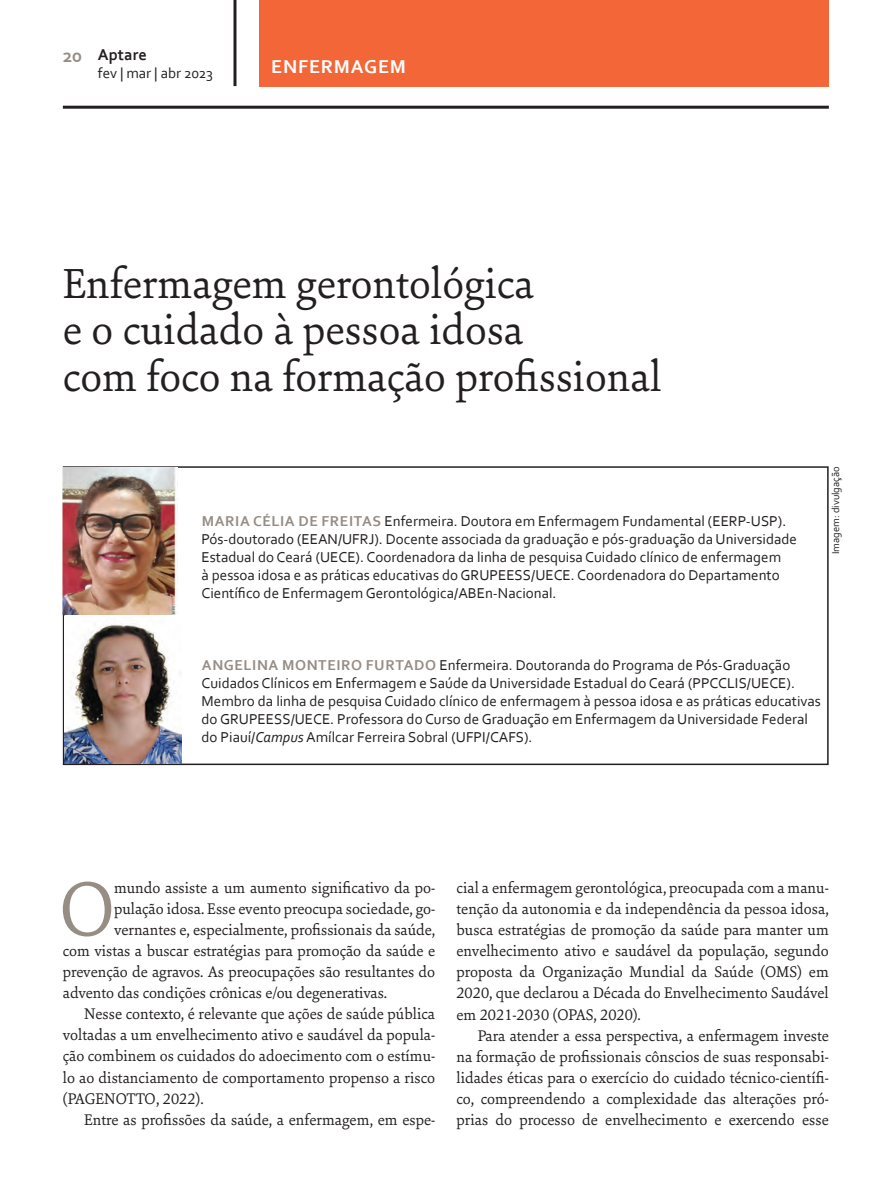
<style>
.page{position:relative;width:893px;height:1191px;background:#fff}
.page>*{position:absolute;margin:0;border:0;box-sizing:border-box;transform-origin:0 0}
.Primeiro_paragrafo{font:81.75px "Sina Nova";color:#968d85}
.titulo_materia{font:45px/46.5px "Sina Nova";color:#231f20}
.t1{font:700 19.5px "Corbel";letter-spacing:.04em;color:#fff}
.t2{font:700 19.5px "Corbel";color:#968d85}
.paragrafo_normal{font:16.5px/21px "Sina Nova";color:#231f20;text-align:justify}
.Primeiro_paragrafo-2{font:16.5px "Sina Nova";letter-spacing:-.005em;color:#231f20}
.t3{font:700 16.5px "Corbel";color:#231f20}
.creditos_autor_artig{font:15px/18px "Corbel";color:#231f20}
.legenda_imagens{font:10.5px "Corbel";color:#231f20}
.s1{font-weight:700;color:#968d85}
.s2{font-style:italic}
</style>
<div class="page">
<hr style="left:63px;top:106px;width:765px;height:3px;background:#231f20">
<hr style="left:233px;top:0;width:3px;height:86px;background:#231f20">
<div style="left:259px;top:0;width:569px;height:86px;background:#f26637"></div>
<div style="left:63px;top:466px;width:765px;height:299px;border:2px solid #231f20"></div>
<img style="left:64px;top:617px;width:117px;height:146px">
<img style="left:63px;top:467px;width:114px;height:147px">
<p class="t2" style="left:63px;top:44px;width:21px">20</p>
<p class="t3" style="left:98px;top:44px;width:50px">Aptare</p>
<p class="creditos_autor_artig" style="left:98px;top:64px;width:116px">fev | mar | abr 2023</p>
<p class="t1" style="left:271px;top:55px;width:136px">ENFERMAGEM</p>
<p class="titulo_materia" style="left:63px;top:258px;width:600px">Enfermagem gerontológica<br>e o cuidado à pessoa idosa<br>com foco na formação profissional</p>
<p class="creditos_autor_artig" style="left:201px;top:512px;width:596px"><span class="s1">MARIA CÉLIA DE FREITAS</span> Enfermeira. Doutora em Enfermagem Fundamental (EERP-USP).<br>Pós-doutorado (EEAN/UFRJ). Docente associada da graduação e pós-graduação da Universidade Estadual do Ceará (UECE). Coordenadora da linha de pesquisa Cuidado clínico de enfermagem<br>à pessoa idosa e as práticas educativas do GRUPEESS/UECE. Coordenadora do Departamento Científico de Enfermagem Gerontológica/ABEn-Nacional.</p>
<p class="legenda_imagens" style="left:828px;top:554px;width:89px;rotate:-90deg">Imagem: divulgação</p>
<p class="creditos_autor_artig" style="left:201px;top:656px;width:620px"><span class="s1">ANGELINA MONTEIRO FURTADO</span> Enfermeira. Doutoranda do Programa de Pós-Graduação Cuidados Clínicos em Enfermagem e Saúde da Universidade Estadual do Ceará (PPCCLIS/UECE).<br>Membro da linha de pesquisa Cuidado clínico de enfermagem à pessoa idosa e as práticas educativas do GRUPEESS/UECE. Professora do Curso de Graduação em Enfermagem da Universidade Federal do Piauí/<span class="s2">Campus</span> Amílcar Ferreira Sobral (UFPI/CAFS).</p>
<p class="Primeiro_paragrafo" style="left:59px;top:854px;width:57px">O</p>
<p class="Primeiro_paragrafo-2" style="left:114px;top:876px;width:322px">mundo assiste a um aumento significativo da po-</p>
<p class="Primeiro_paragrafo-2" style="left:114px;top:897px;width:322px">pulação idosa. Esse evento preocupa sociedade, go-</p>
<p class="Primeiro_paragrafo-2" style="left:114px;top:918px;width:322px">vernantes e, especialmente, profissionais da saúde,</p>
<p class="Primeiro_paragrafo-2" style="left:63px;top:939px;width:374px">com vistas a buscar estratégias para promoção da saúde e</p>
<p class="Primeiro_paragrafo-2" style="left:63px;top:960px;width:374px">prevenção de agravos. As preocupações são resultantes do</p>
<p class="Primeiro_paragrafo-2" style="left:63px;top:981px;width:326px">advento das condições crônicas e/ou degenerativas.</p>
<p class="paragrafo_normal" style="left:63px;top:1002px;width:374px;text-indent:21px">Nesse contexto, é relevante que ações de saúde pública voltadas a um envelhecimento ativo e saudável da popula&shy;ção combinem os cuidados do adoecimento com o estímu&shy;lo ao distanciamento de comportamento propenso a risco (PAGENOTTO, 2022).</p>
<p class="paragrafo_normal" style="left:84px;top:1107px;width:352px">Entre as profissões da saúde, a enfermagem, em espe-</p>
<p class="paragrafo_normal" style="left:456px;top:876px;width:374px">cial a enfermagem gerontológica, preocupada com a manu&shy;tenção da autonomia e da independência da pessoa idosa, busca estratégias de promoção da saúde para manter um envelhecimento ativo e saudável da população, segundo proposta da Organização Mundial da Saúde (OMS) em 2020, que declarou a Década do Envelhecimento Saudável em 2021-2030 (OPAS, 2020).</p>
<p class="paragrafo_normal" style="left:456px;top:1023px;width:374px;text-indent:21px">Para atender a essa perspectiva, a enfermagem investe na formação de profissionais cônscios de suas responsabi&shy;lidades éticas para o exercício do cuidado técnico-científi&shy;co, compreendendo a complexidade das alterações pró&shy;prias do processo de envelhecimento e exercendo esse</p>
</div>
